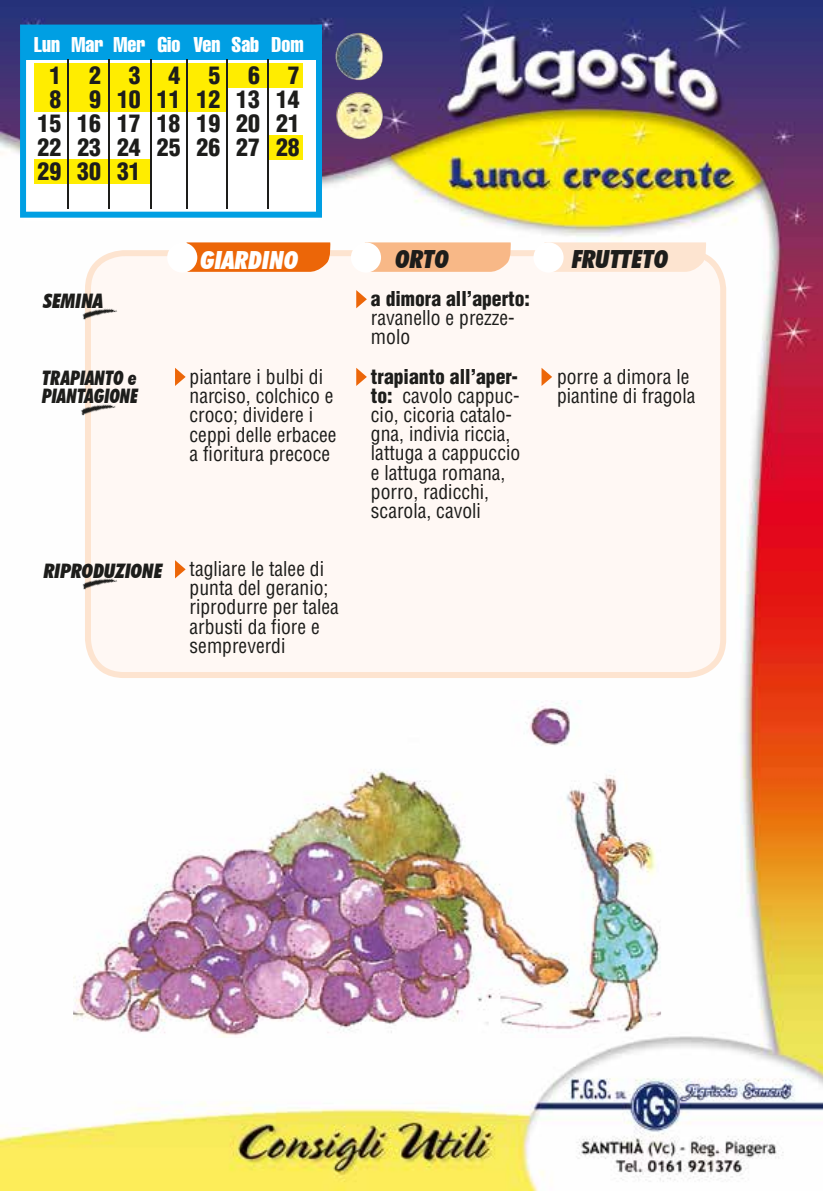
<style>
.page{position:relative;width:823px;height:1191px;background:#fff}
.page>*{position:absolute;margin:0;border:0;box-sizing:border-box;transform-origin:0 0}
.t1{font:italic 900 condensed 25px "Futura BT";color:#1d1d1b}
.t2{font:italic 900 condensed 25px "Futura BT";color:#fff}
.t3{font:900 condensed 23.8px/24px "Helvetica";color:#1d1d1b}
.t4{font:extra-condensed 21px "Helvetica";color:#fff}
.t5{font:condensed 20px/19.2px "Helvetica";color:#1d1d1b}
.t6{font:italic 900 condensed 20px/18px "Futura BT";color:#1d1d1b;scale:.9 1}
.t7{font:900 condensed 20px "Helvetica";color:#1d1d1b}
.t8{font:italic 900 condensed 20px "Futura BT";color:#1d1d1b}
.s1{font-weight:900}
</style>
<div class="page">
<img style="left:0;top:0;width:822px;height:1191px">
<div style="left:85px;top:250px;width:640px;height:428px;background:#fff8f4"></div>
<svg style="left:186px;top:242px;width:145px;height:30px;background:#ec6d14"></svg>
<div style="left:167px;top:242px;width:30px;height:30px;background:#fff;border-radius:50%"></div>
<svg style="left:369px;top:242px;width:142px;height:30px;background:#f8bb8c"></svg>
<div style="left:350px;top:242px;width:31px;height:30px;background:#fff;border-radius:50%"></div>
<div style="left:552px;top:242px;width:154px;height:30px;background:#fde4d0"></div>
<div style="left:533px;top:242px;width:30px;height:30px;background:#fff;border-radius:50%"></div>
<img style="left:81px;top:306px;width:41px;height:17px">
<img style="left:79px;top:402px;width:41px;height:17px">
<img style="left:81px;top:576px;width:41px;height:17px">
<svg style="left:356px;top:290px;width:10px;height:18px"></svg>
<svg style="left:541px;top:368px;width:11px;height:18px"></svg>
<svg style="left:175px;top:368px;width:10px;height:18px"></svg>
<svg style="left:175px;top:560px;width:10px;height:18px"></svg>
<svg style="left:356px;top:368px;width:10px;height:18px"></svg>
<img style="left:73px;top:700px;width:587px;height:337px">
<img style="left:335px;top:33px;width:47px;height:48px">
<img style="left:336px;top:92px;width:47px;height:48px">
<svg style="left:20px;top:25px;width:302px;height:193px"></svg>
<div style="left:26px;top:30px;width:290px;height:29px;background:#009fe3"></div>
<hr style="left:187px;top:59px;width:1px;height:150px;background:#1d1d1b">
<hr style="left:226px;top:59px;width:1px;height:150px;background:#1d1d1b">
<hr style="left:68px;top:59px;width:1px;height:150px;background:#1d1d1b">
<hr style="left:108px;top:59px;width:1px;height:150px;background:#1d1d1b">
<hr style="left:150px;top:59px;width:1px;height:150px;background:#1d1d1b">
<hr style="left:267px;top:59px;width:1px;height:150px;background:#1d1d1b">
<p class="t4" style="left:34px;top:31px;width:271px">Lun Mar Mer Gio Ven Sab Dom</p>
<p class="t3" style="left:49px;top:87px;width:132px">8 9 10 11</p>
<p class="t3" style="left:208px;top:63px;width:53px">5 6</p>
<p class="t3" style="left:49px;top:63px;width:132px">1 2 3 4</p>
<p class="t3" style="left:38px;top:87px;width:263px;text-indent:159px">12 13 14<br>15 16 17 18 19</p>
<p class="t3" style="left:288px;top:63px;width:13px">7</p>
<p class="t3" style="left:236px;top:111px;width:65px">20 21</p>
<p class="t3" style="left:38px;top:136px;width:144px;text-align:center">22 23 24 25<br>30 31</p>
<p class="t3" style="left:196px;top:135px;width:105px">26 27 28</p>
<p class="t3" style="left:38px;top:159px;width:25px">29</p>
<p class="t8" style="left:44px;top:289px;width:61px">SEMINA</p>
<p class="t6" style="left:42px;top:369px;width:108px">TRAPIANTO e<br>PIANTAGIONE</p>
<p class="t2" style="left:200px;top:245px;width:99px">GIARDINO</p>
<p class="t5" style="left:189px;top:367px;width:148px">piantare i bulbi di narciso, colchico e croco; dividere i ceppi delle erbacee a fioritura precoce</p>
<p class="t8" style="left:44px;top:559px;width:120px">RIPRODUZIONE</p>
<p class="t5" style="left:189px;top:559px;width:151px">tagliare le talee di punta del geranio; riprodurre per talea arbusti da fiore e sempreverdi</p>
<p class="t1" style="left:395px;top:244px;width:55px">ORTO</p>
<p class="t7" style="left:371px;top:286px;width:160px">a dimora all’aperto:</p>
<p class="t5" style="left:371px;top:308px;width:145px">ravanello e prezze&shy;molo</p>
<p class="t5" style="left:371px;top:366px;width:151px"><span class="s1">trapianto all’aper&shy;to:</span> cavolo cappuc&shy;cio, cicoria catalo&shy;gna, indivia riccia, lattuga a cappuccio e lattuga romana, porro, radicchi, scarola, cavoli</p>
<p class="t1" style="left:571px;top:244px;width:98px">FRUTTETO</p>
<p class="t5" style="left:556px;top:367px;width:140px">porre a dimora le piantine di fragola</p>
</div>
